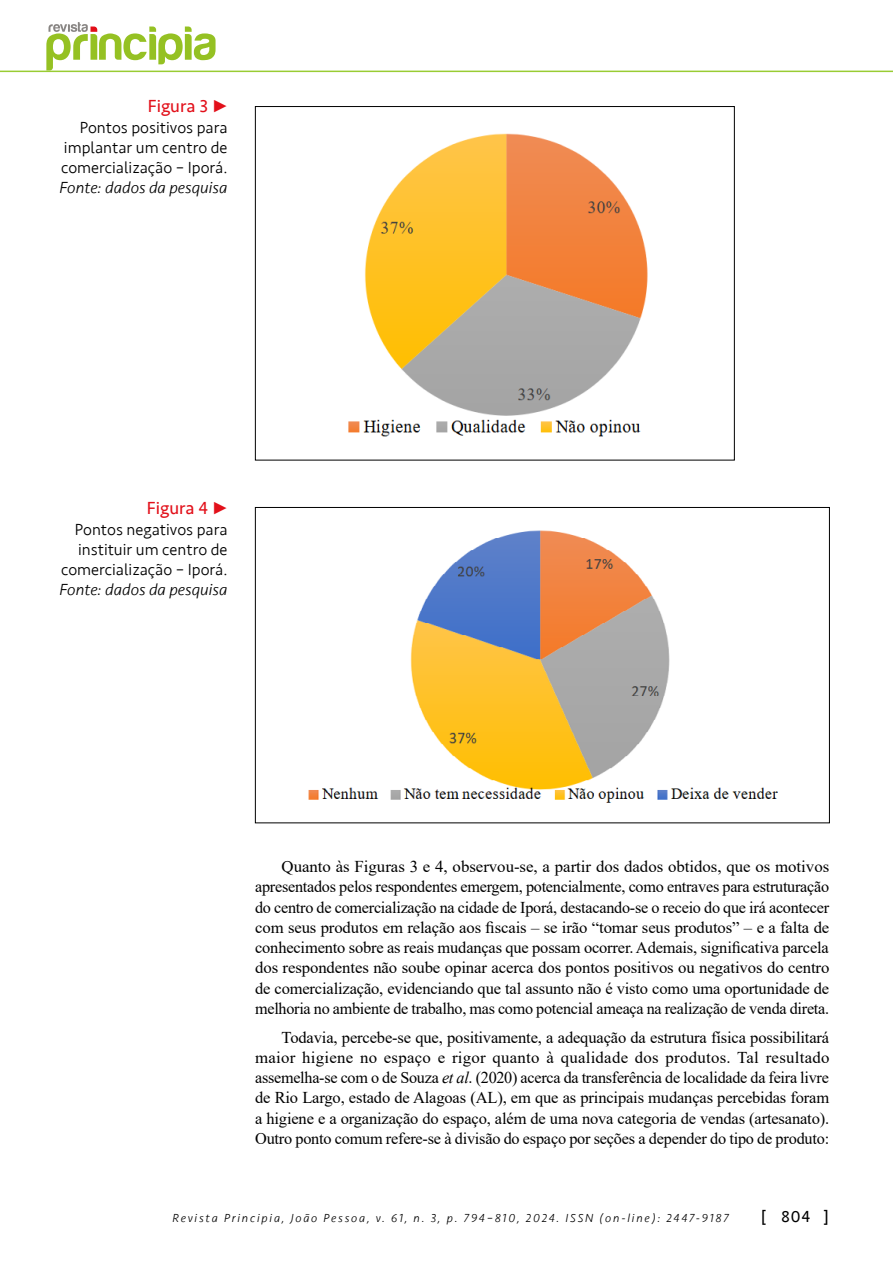
<style>
.page{position:relative;width:893px;height:1263px;background:#fff}
.page>*{position:absolute;margin:0;border:0;box-sizing:border-box;transform-origin:0 0}
.t1{font:18px "Seravek";color:#e2101a}
.t2{font:16.5px/20.2px "Times New Roman";letter-spacing:-.015em;color:#000;text-align:justify}
.t3{font:300 16.5px/20.2px "Seravek";color:#000;text-align:justify}
.t4{font:italic 300 16.5px "Seravek";color:#000}
.t5{font:16.5px "Seravek";color:#000}
.t6{font:italic 300 12px "Seravek";letter-spacing:.15em;color:#000}
.s1{font-style:italic}
</style>
<div class="page">
<hr style="left:0;top:71px;width:893px;height:1px;background:#9c3">
<img style="left:348px;top:133px;width:300px;height:304px">
<img style="left:308px;top:530px;width:470px;height:273px">
<svg style="left:46px;top:22px;width:170px;height:49px"></svg>
<p class="t1" style="left:148px;top:92px;width:81px">Figura 3 •</p>
<p class="t3" style="left:61px;top:117px;width:168px;text-indent:19px">Pontos positivos para implantar um centro de comercialização – Iporá.</p>
<p class="t4" style="left:60px;top:178px;width:169px">Fonte: dados da pesquisa</p>
<p class="t1" style="left:147px;top:495px;width:82px">Figura 4 •</p>
<p class="t3" style="left:61px;top:519px;width:168px;text-align:right">Pontos negativos para instituir um centro de comercialização – Iporá.</p>
<p class="t4" style="left:60px;top:580px;width:169px">Fonte: dados da pesquisa</p>
<p class="t2" style="left:255px;top:856px;width:576px;text-indent:26px">Quanto às Figuras 3 e 4, observou-se, a partir dos dados obtidos, que os motivos apresentados pelos respondentes emergem, potencialmente, como entraves para estruturação do centro de comercialização na cidade de Iporá, destacando-se o receio do que irá acontecer com seus produtos em relação aos fiscais – se irão “tomar seus produtos” – e a falta de conhecimento sobre as reais mudanças que possam ocorrer. Ademais, significativa parcela dos respondentes não soube opinar acerca dos pontos positivos ou negativos do centro de comercialização, evidenciando que tal assunto não é visto como uma oportunidade de melhoria no ambiente de trabalho, mas como potencial ameaça na realização de venda direta.</p>
<p class="t2" style="left:255px;top:1026px;width:576px;text-indent:26px">Todavia, percebe-se que, positivamente, a adequação da estrutura física possibilitará maior higiene no espaço e rigor quanto à qualidade dos produtos. Tal resultado assemelha-se com o de Souza <span class="s1">et al</span>. (2020) acerca da transferência de localidade da feira livre de Rio Largo, estado de Alagoas (AL), em que as principais mudanças percebidas foram a higiene e a organização do espaço, além de uma nova categoria de vendas (artesanato).<br>Outro ponto comum refere-se à divisão do espaço por seções a depender do tipo de produto:</p>
<p class="t6" style="left:172px;top:1211px;width:558px">Revista Principia, João Pessoa, v. 61, n. 3, p. 794–810, 2024. ISSN (on-line): 2447-9187</p>
<p class="t5" style="left:761px;top:1204px;width:70px">[ 804 ]</p>
</div>
